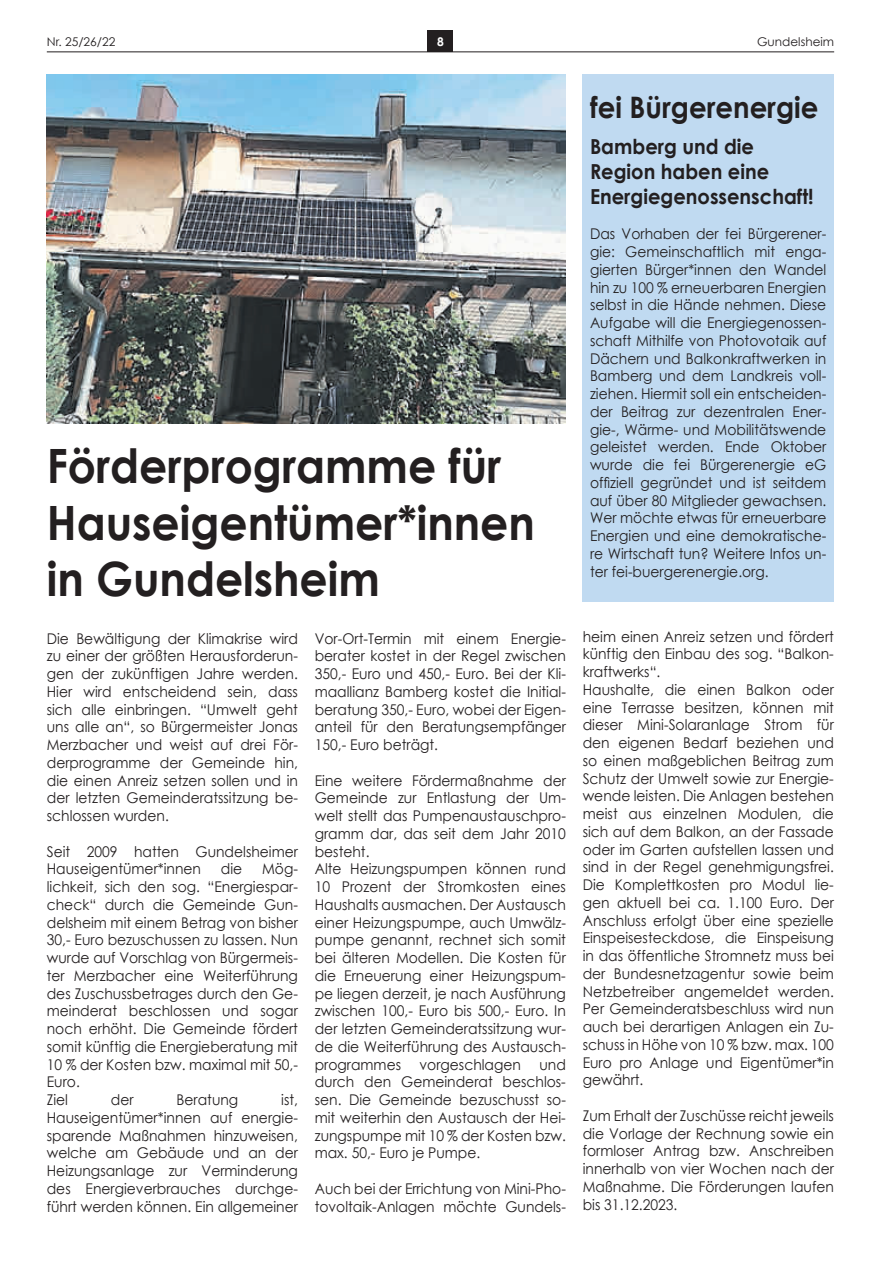
<style>
.page{position:relative;width:881px;height:1263px;background:#fff}
.page>*{position:absolute;margin:0;border:0;box-sizing:border-box;transform-origin:0 0}
.t1{font:700 47.25px/56.8px "Century Gothic";color:#231f20;scale:.93 1}
.t2{font:700 29.55px "Century Gothic";color:#231f20;scale:.93 1}
.t3{font:700 20.7px/24.9px "Century Gothic";color:#231f20;scale:.94 1}
.t4{font:14.85px/17.7px "Century Gothic";color:#231f20;text-align:justify;scale:.94 1}
.t5{font:12px "Century Gothic";color:#231f20}
.t6{font:700 12px "Century Gothic";color:#fff}
</style>
<div class="page">
<div style="left:427px;top:30px;width:26px;height:22px;background:#231f20"></div>
<hr style="left:47px;top:52px;width:786px;height:1px;background:#231f20">
<img style="left:47px;top:74px;width:518px;height:349px">
<div style="left:582px;top:74px;width:251px;height:527px;background:#c0daf1"></div>
<p class="t5" style="left:47px;top:34px;width:70px">Nr. 25/26/22</p>
<p class="t6" style="left:437px;top:34px;width:8px">8</p>
<p class="t5" style="left:756px;top:34px;width:78px">Gundelsheim</p>
<h1 class="t1" style="left:47px;top:435px;width:526px">Förderprogramme für hauseigentümer*innen in Gundelsheim</h1>
<p class="t4" style="left:314px;top:629px;width:269px">vor-Ort-termin mit einem energie&shy;berater kostet in der regel zwischen 350,- euro und 450,- euro. Bei der kli&shy;maallianz Bamberg kostet die initial&shy;beratung 350,- euro, wobei der eigen&shy;anteil für den Beratungsempfänger 150,- euro beträgt.</p>
<p class="t4" style="left:314px;top:771px;width:269px;text-align:left">eine weitere Fördermaßnahme der Gemeinde zur entlastung der Um&shy;welt stellt das Pumpenaustauschpro&shy;gramm dar, das seit dem Jahr 2010 besteht.<br>alte heizungspumpen können rund 10 Prozent der Stromkosten eines haushalts ausmachen. der austausch einer heizungspumpe, auch Umwälz&shy;pumpe genannt, rechnet sich somit bei älteren modellen. die kosten für die erneuerung einer heizungspum&shy;pe liegen derzeit, je nach ausführung zwischen 100,- euro bis 500,- euro. in der letzten Gemeinderatssitzung wur&shy;de die Weiterführung des austausch&shy;programmes vorgeschlagen und durch den Gemeinderat beschlos&shy;sen. die Gemeinde bezuschusst so&shy;mit weiterhin den austausch der hei&shy;zungspumpe mit 10 % der kosten bzw. max. 50,- Euro je Pumpe.</p>
<p class="t4" style="left:314px;top:1179px;width:269px">Auch bei der Errichtung von Mini-Pho&shy;tovoltaik-anlagen möchte Gundels-</p>
<p class="t4" style="left:47px;top:629px;width:268px">die Bewältigung der klimakrise wird zu einer der größten herausforderun&shy;gen der zukünftigen Jahre werden. hier wird entscheidend sein, dass sich alle einbringen. “Umwelt geht uns alle an“, so Bürgermeister Jonas merzbacher und weist auf drei För&shy;derprogramme der Gemeinde hin, die einen anreiz setzen sollen und in der letzten Gemeinderatssitzung be&shy;schlossen wurden.</p>
<p class="t4" style="left:47px;top:842px;width:269px">seit 2009 hatten Gundelsheimer hauseigentümer*innen</p>
<p class="t4" style="left:221px;top:860px;width:24px">die</p>
<p class="t4" style="left:47px;top:860px;width:269px;text-align:left;text-indent:215px">mög&shy;lichkeit, sich den sog. “energiespar&shy;check“ durch die Gemeinde Gun&shy;delsheim mit einem Betrag von bisher<br>30,- euro bezuschussen zu lassen. nun wurde auf vorschlag von Bürgermeis&shy;ter merzbacher eine Weiterführung des Zuschussbetrages durch den Ge&shy;meinderat beschlossen und sogar noch erhöht. die Gemeinde fördert somit künftig die energieberatung mit<br>10 % der kosten bzw. maximal mit 50,- euro.<br>Ziel</p>
<p class="t4" style="left:47px;top:1090px;width:269px;text-indent:234px">ist, hauseigentümer*innen auf energie&shy;sparende maßnahmen hinzuweisen, welche am Gebäude und an der heizungsanlage zur verminderung des energieverbrauches durchge&shy;führt werden können. ein allgemeiner</p>
<p class="t4" style="left:111px;top:1090px;width:26px">der</p>
<p class="t4" style="left:176px;top:1090px;width:67px">Beratung</p>
<h2 class="t2" style="left:589px;top:84px;width:247px">fei bürgerenergie</h2>
<h3 class="t3" style="left:589px;top:133px;width:239px">bamberg und die region haben eine<br>Energiegenossenschaft!</h3>
<p class="t4" style="left:589px;top:225px;width:253px">das vorhaben der fei Bürgerener&shy;gie: Gemeinschaftlich mit enga&shy;gierten Bürger*innen den Wandel hin zu 100 % erneuerbaren energien selbst in die hände nehmen. diese aufgabe will die energiegenossen&shy;schaft Mithilfe von Photovotaik auf dächern und Balkonkraftwerken in Bamberg und dem landkreis voll&shy;ziehen. hiermit soll ein entscheiden&shy;der Beitrag zur dezentralen ener&shy;gie-, Wärme- und mobilitätswende geleistet werden. ende Oktober wurde die fei Bürgerenergie eG offiziell gegründet und ist seitdem auf über 80 mitglieder gewachsen.<br>Wer möchte etwas für erneuerbare energien und eine demokratische&shy;re Wirtschaft tun? Weitere infos un&shy;ter fei-buergerenergie.org.</p>
<p class="t4" style="left:582px;top:627px;width:269px;text-align:left">heim einen anreiz setzen und fördert künftig den einbau des sog. “Balkon&shy;kraftwerks“.<br>haushalte, die einen Balkon oder eine terrasse besitzen, können mit dieser mini-solaranlage strom für den eigenen Bedarf beziehen und so einen maßgeblichen Beitrag zum schutz der Umwelt sowie zur energie&shy;wende leisten. die anlagen bestehen meist aus einzelnen modulen, die sich auf dem Balkon, an der Fassade oder im Garten aufstellen lassen und sind in der regel genehmigungsfrei. die komplettkosten pro modul lie&shy;gen aktuell bei ca. 1.100 euro. der anschluss erfolgt über eine spezielle einspeisesteckdose, die einspeisung in das öffentliche stromnetz muss bei der Bundesnetzagentur sowie beim netzbetreiber angemeldet werden.<br>Per Gemeinderatsbeschluss wird nun auch bei derartigen anlagen ein Zu&shy;schuss in höhe von 10 % bzw. max. 100 euro pro anlage und eigentümer*in gewährt.</p>
<p class="t4" style="left:582px;top:1106px;width:269px">Zum erhalt der Zuschüsse reicht jeweils die vorlage der rechnung sowie ein formloser antrag bzw. anschreiben innerhalb von vier Wochen nach der maßnahme. die Förderungen laufen bis 31.12.2023.</p>
</div>
